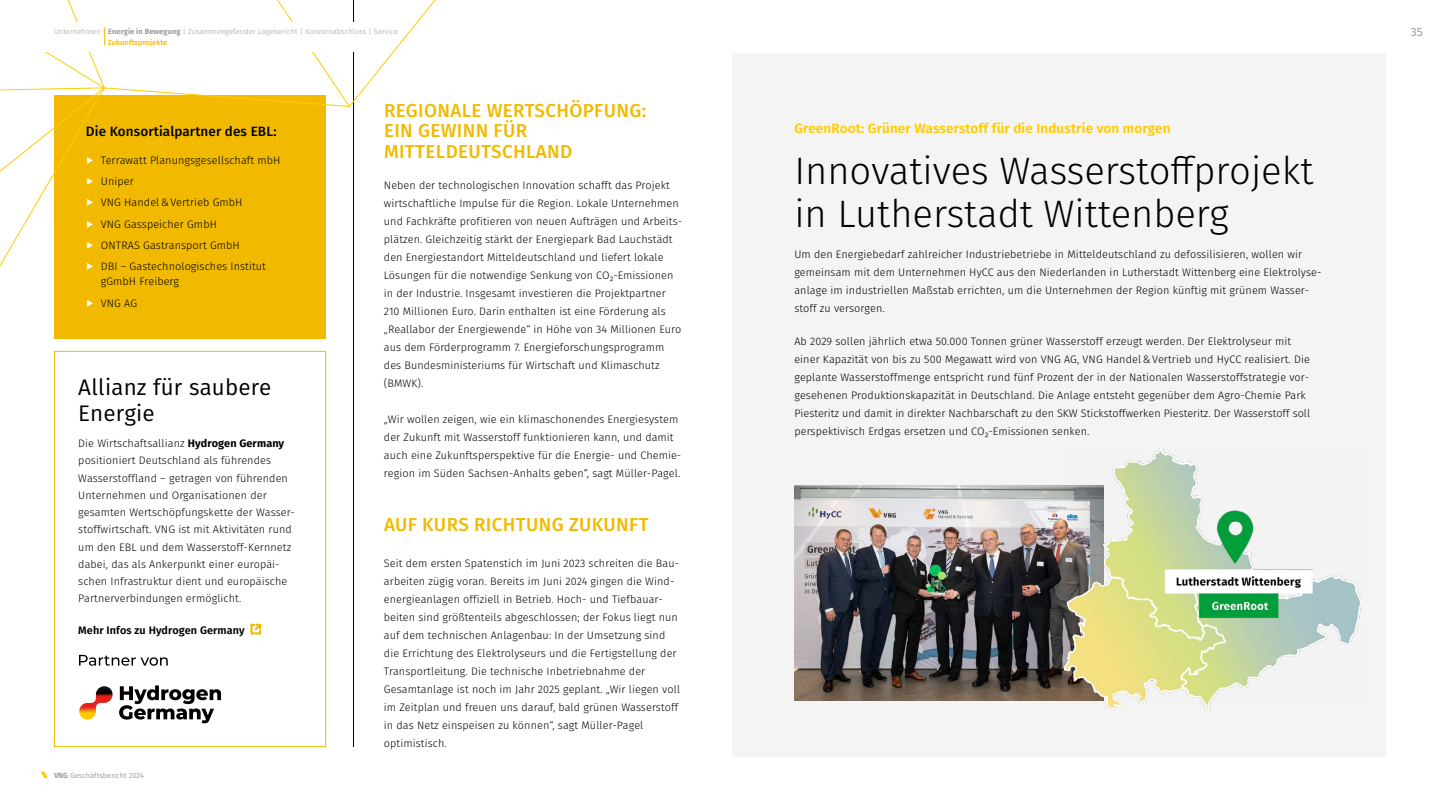
<style>
.page{position:relative;width:1440px;height:810px;background:#fff}
.page>*{position:absolute;margin:0;border:0;box-sizing:border-box;transform-origin:0 0}
.t1{font:300 38.25px/43.5px "Fira Sans";color:#000}
.t2{font:22.5px/26px "Fira Sans";letter-spacing:.01em;color:#000}
.t3{font:500 18.75px/20.2px "Fira Sans";letter-spacing:.02em;color:#f1ba00}
.t4{font:600 13.5px "Fira Sans";letter-spacing:.01em;color:#fc0}
.t5{font:500 13.5px "Fira Sans";letter-spacing:.01em;color:#000}
.t6{font:12px "Fira Sans";color:#9d9d9d}
.t7{font:300 10.88px/18px "Fira Sans";letter-spacing:.01em;color:#000}
.t8{font:600 10.88px "Fira Sans";letter-spacing:.01em;color:#000}
.t9{font:300 7.5px/11.9px "Fira Sans";letter-spacing:.01em;color:#9d9d9d}
.t10{font:7.5px "Fira Sans";color:#9d9d9d}
.s1{font-weight:700}
.s2{font-weight:500;color:#f1ba00}
.s3{color:#fff}
</style>
<div class="page">
<svg style="left:251px;top:624px;width:10px;height:10px"></svg>
<div style="left:732px;top:53px;width:654px;height:704px;background:#f4f4f4"></div>
<img style="left:794px;top:485px;width:270px;height:215px">
<img style="left:1064px;top:449px;width:298px;height:262px">
<svg style="left:119px;top:685px;width:102px;height:38px"></svg>
<svg style="left:79px;top:686px;width:34px;height:34px"></svg>
<svg style="left:79px;top:655px;width:89px;height:11px"></svg>
<hr style="left:353px;top:0;width:1px;height:747px;background:#000">
<svg style="left:0;top:0;width:436px;height:361px"></svg>
<svg style="left:41px;top:772px;width:7px;height:6px"></svg>
<div style="left:0;top:22px;width:367px;height:30px;background:#fff"></div>
<svg style="left:104px;top:27px;width:1px;height:18px"></svg>
<p class="t9" style="left:108px;top:25px;width:292px;text-indent:-54px">Unternehmen | <span class="s1">Energie in Bewegung</span> | Zusammengefasster Lagebericht | Konzernabschluss | Service<br><span class="s2">Zukunftsprojekte</span></p>
<p class="t5" style="left:86px;top:120px;width:192px">Die Konsortialpartner des EBL:</p>
<p class="t7" style="left:86px;top:149px;width:196px;line-height:21.4px"><span class="s3">▶</span> Terrawatt Planungsgesellschaft mbH <span class="s3">▶</span> Uniper<br><span class="s3">▶</span> VNG Handel &amp; Vertrieb GmbH<br><span class="s3">▶</span> VNG Gasspeicher GmbH<br><span class="s3">▶</span> ONTRAS Gastransport GmbH<br><span class="s3">▶</span> DBI – Gastechnologisches Institut</p>
<p class="t7" style="left:86px;top:271px;width:95px;line-height:21.4px;text-indent:15px">gGmbH Freiberg <span class="s3">▶</span> VNG AG</p>
<h2 class="t2" style="left:78px;top:374px;width:195px">Allianz für saubere<br>Energie</h2>
<p class="t7" style="left:78px;top:435px;width:218px;line-height:17.2px">Die Wirtschaftsallianz <span class="s1">Hydrogen Germany </span>positioniert Deutschland als führendes Wasserstoffland – getragen von führenden Unternehmen und Organisationen der gesamten Wertschöpfungskette der Wasser&shy;stoffwirtschaft. VNG ist mit Aktivitäten rund um den EBL und dem Wasserstoff-Kernnetz dabei, das als Ankerpunkt einer europäi&shy;schen Infrastruktur dient und europäische Partnerverbindungen ermöglicht.</p>
<p class="t8" style="left:78px;top:621px;width:168px">Mehr Infos zu Hydrogen Germany</p>
<p class="t10" style="left:54px;top:770px;width:92px"><span class="s1">VNG</span> Geschäftsbericht 2024</p>
<h3 class="t3" style="left:384px;top:99px;width:264px">REGIONALE WERTSCHÖPFUNG:<br>EIN GEWINN FÜR<br>MITTELDEUTSCHLAND</h3>
<p class="t7" style="left:384px;top:176px;width:300px">Neben der technologischen Innovation schafft das Projekt wirtschaftliche Impulse für die Region. Lokale Unternehmen und Fachkräfte profitieren von neuen Aufträgen und Arbeits&shy;plätzen. Gleichzeitig stärkt der Energiepark Bad Lauchstädt den Energiestandort Mitteldeutschland und liefert lokale Lösungen für die notwendige Senkung von CO2-Emissionen in der Industrie. Insgesamt investieren die Projektpartner 210 Millionen Euro. Darin enthalten ist eine Förderung als „Reallabor der Energiewende“ in Höhe von 34 Millionen Euro aus dem Förderprogramm 7. Energieforschungsprogramm des Bundesministeriums für Wirtschaft und Klimaschutz (BMWK).</p>
<p class="t7" style="left:384px;top:410px;width:299px">„Wir wollen zeigen, wie ein klimaschonendes Energiesystem der Zukunft mit Wasserstoff funktionieren kann, und damit auch eine Zukunftsperspektive für die Energie- und Chemie&shy;region im Süden Sachsen-Anhalts geben“, sagt Müller-Pagel.</p>
<h3 class="t3" style="left:384px;top:513px;width:266px">AUF KURS RICHTUNG ZUKUNFT</h3>
<p class="t7" style="left:384px;top:554px;width:298px">Seit dem ersten Spatenstich im Juni 2023 schreiten die Bau&shy;arbeiten zügig voran. Bereits im Juni 2024 gingen die Wind&shy;energieanlagen offiziell in Betrieb. Hoch- und Tiefbauar&shy;beiten sind größtenteils abgeschlossen; der Fokus liegt nun auf dem technischen Anlagenbau: In der Umsetzung sind die Errichtung des Elektrolyseurs und die Fertigstellung der Transportleitung. Die technische Inbetriebnahme der Gesamtanlage ist noch im Jahr 2025 geplant. „Wir liegen voll im Zeitplan und freuen uns darauf, bald grünen Wasserstoff in das Netz einspeisen zu können“, sagt Müller-Pagel optimistisch.</p>
<p class="t4" style="left:794px;top:118px;width:378px">GreenRoot: Grüner Wasserstoff für die Industrie von morgen</p>
<h1 class="t1" style="left:794px;top:148px;width:521px">Innovatives Wasserstoffprojekt in Lutherstadt Wittenberg</h1>
<p class="t7" style="left:794px;top:245px;width:529px">Um den Energiebedarf zahlreicher Industriebetriebe in Mitteldeutschland zu defossilisieren, wollen wir gemeinsam mit dem Unternehmen HyCC aus den Niederlanden in Lutherstadt Wittenberg eine Elektrolyse&shy;anlage im industriellen Maßstab errichten, um die Unternehmen der Region künftig mit grünem Wasser&shy;stoff zu versorgen.</p>
<p class="t7" style="left:794px;top:332px;width:517px">Ab 2029 sollen jährlich etwa 50.000 Tonnen grüner Wasserstoff erzeugt werden. Der Elektrolyseur mit einer Kapazität von bis zu 500 Megawatt wird von VNG AG, VNG Handel &amp; Vertrieb und HyCC realisiert. Die geplante Wasserstoffmenge entspricht rund fünf Prozent der in der Nationalen Wasserstoffstrategie vor&shy;gesehenen Produktionskapazität in Deutschland. Die Anlage entsteht gegenüber dem Agro-Chemie Park Piesteritz und damit in direkter Nachbarschaft zu den SKW Stickstoffwerken Piesteritz. Der Wasserstoff soll perspektivisch Erdgas ersetzen und CO₂-Emissionen senken.</p>
<p class="t6" style="left:1411px;top:22px;width:13px">35</p>
</div>
